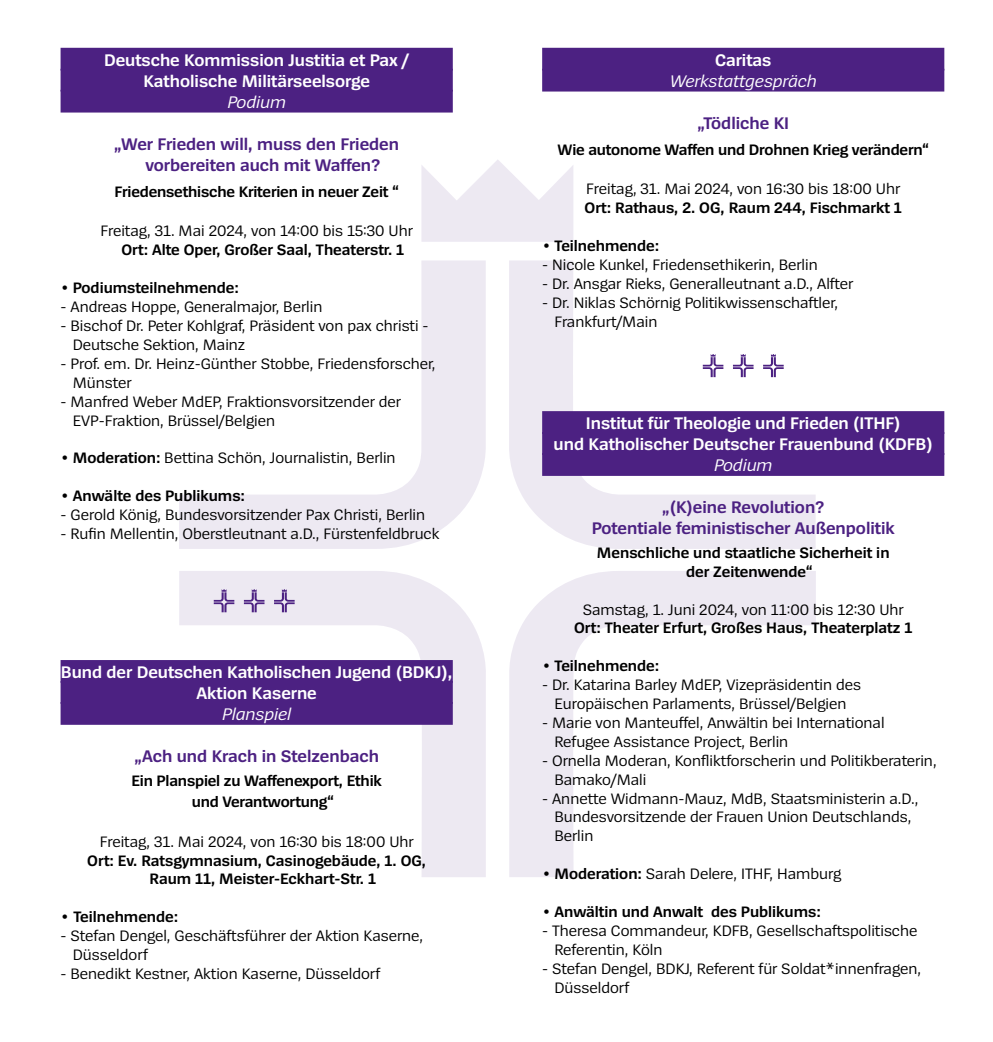
<style>
.page{position:relative;width:993px;height:1042px;background:#fff}
.page>*{position:absolute;margin:0;border:0;box-sizing:border-box;transform-origin:0 0}
.t1{font:700 17.5px/21px "Spiegel Sans";color:#fff;text-align:center}
.t2{font:700 17.5px/21px "Spiegel Sans";color:#4c2182;text-align:center}
.t3{font:italic 17.5px "Spiegel Sans";color:#fff}
.t4{font:15.75px/18.9px "Spiegel Sans";color:#000}
.t5{font:700 15.75px/18.9px "Spiegel Sans";color:#000}
.s1{font-weight:400}
.s2{font-weight:700}
</style>
<div class="page">
<svg style="left:421px;top:160px;width:152px;height:82px"></svg>
<svg style="left:179px;top:571px;width:307px;height:306px"></svg>
<svg style="left:179px;top:260px;width:307px;height:289px"></svg>
<svg style="left:509px;top:571px;width:306px;height:306px"></svg>
<svg style="left:509px;top:260px;width:306px;height:289px"></svg>
<div style="left:542px;top:411px;width:402px;height:23px;background:#4c2182"></div>
<div style="left:542px;top:432px;width:402px;height:23px;background:#4c2182"></div>
<div style="left:542px;top:453px;width:402px;height:23px;background:#4c2182"></div>
<svg style="left:702px;top:354px;width:21px;height:23px"></svg>
<svg style="left:732px;top:354px;width:21px;height:23px"></svg>
<svg style="left:762px;top:354px;width:21px;height:23px"></svg>
<div style="left:542px;top:48px;width:402px;height:23px;background:#4c2182"></div>
<div style="left:542px;top:69px;width:402px;height:23px;background:#4c2182"></div>
<div style="left:61px;top:660px;width:391px;height:23px;background:#4c2182"></div>
<div style="left:61px;top:681px;width:391px;height:23px;background:#4c2182"></div>
<div style="left:61px;top:702px;width:391px;height:23px;background:#4c2182"></div>
<svg style="left:214px;top:589px;width:20px;height:23px"></svg>
<svg style="left:244px;top:589px;width:20px;height:23px"></svg>
<svg style="left:274px;top:589px;width:20px;height:23px"></svg>
<div style="left:61px;top:48px;width:391px;height:23px;background:#4c2182"></div>
<div style="left:61px;top:69px;width:391px;height:23px;background:#4c2182"></div>
<div style="left:61px;top:90px;width:391px;height:23px;background:#4c2182"></div>
<p class="t1" style="left:104px;top:48px;width:306px">Deutsche Kommission Justitia et Pax /<br>Katholische Militärseelsorge</p>
<p class="t3" style="left:227px;top:91px;width:60px">Podium</p>
<p class="t2" style="left:145px;top:132px;width:255px;text-align:left;text-indent:-31px">„Wer Frieden will, muss den Frieden vorbereiten auch mit Waffen?</p>
<p class="t5" style="left:114px;top:181px;width:286px">Friedensethische Kriterien in neuer Zeit “</p>
<p class="t4" style="left:100px;top:221px;width:314px">Freitag, 31. Mai 2024, von 14:00 bis 15:30 Uhr</p>
<p class="t5" style="left:121px;top:240px;width:284px">Ort: Alte Oper, Großer Saal, Theaterstr. 1</p>
<p class="t5" style="left:61px;top:278px;width:180px"><span class="s1">•</span> Podiumsteilnehmende:</p>
<p class="t4" style="left:61px;top:297px;width:263px">- Andreas Hoppe, Generalmajor, Berlin</p>
<p class="t4" style="left:73px;top:315px;width:357px;text-indent:-12px">- Bischof Dr. Peter Kohlgraf, Präsident von pax christi -<br>Deutsche Sektion, Mainz</p>
<p class="t4" style="left:73px;top:353px;width:364px;text-indent:-12px">- Prof. em. Dr. Heinz-Günther Stobbe, Friedensforscher,<br>Münster</p>
<p class="t4" style="left:73px;top:391px;width:329px;text-indent:-12px">- Manfred Weber MdEP, Fraktionsvorsitzender der<br>EVP-Fraktion, Brüssel/Belgien</p>
<p class="t4" style="left:61px;top:448px;width:336px">• <span class="s2">Moderation:</span> Bettina Schön, Journalistin, Berlin</p>
<p class="t5" style="left:61px;top:485px;width:186px"><span class="s1">•</span> Anwälte des Publikums:</p>
<p class="t4" style="left:61px;top:504px;width:366px">- Gerold König, Bundesvorsitzender Pax Christi, Berlin</p>
<p class="t4" style="left:61px;top:523px;width:380px">- Rufin Mellentin, Oberstleutnant a.D., Fürstenfeldbruck</p>
<p class="t1" style="left:61px;top:660px;width:393px">Bund der Deutschen Katholischen Jugend (BDKJ),<br>Aktion Kaserne</p>
<p class="t3" style="left:222px;top:703px;width:70px">Planspiel</p>
<p class="t2" style="left:134px;top:744px;width:246px">„Ach und Krach in Stelzenbach</p>
<p class="t5" style="left:192px;top:769px;width:192px;line-height:21px;text-indent:-60px">Ein Planspiel zu Waffenexport, Ethik und Verantwortung“</p>
<p class="t4" style="left:100px;top:831px;width:315px">Freitag, 31. Mai 2024, von 16:30 bis 18:00 Uhr</p>
<p class="t5" style="left:150px;top:850px;width:278px;text-indent:-62px">Ort: Ev. Ratsgymnasium, Casinogebäude, 1. OG,<br>Raum 11, Meister-Eckhart-Str. 1</p>
<p class="t5" style="left:61px;top:906px;width:119px"><span class="s1">•</span> Teilnehmende:</p>
<p class="t4" style="left:73px;top:925px;width:352px;text-indent:-12px">- Stefan Dengel, Geschäftsführer der Aktion Kaserne,<br>Düsseldorf</p>
<p class="t4" style="left:61px;top:963px;width:321px">- Benedikt Kestner, Aktion Kaserne, Düsseldorf</p>
<p class="t1" style="left:714px;top:48px;width:58px">Caritas</p>
<p class="t3" style="left:669px;top:70px;width:148px">Werkstattgespräch</p>
<p class="t2" style="left:697px;top:111px;width:93px">„Tödliche KI</p>
<p class="t5" style="left:557px;top:139px;width:373px">Wie autonome Waffen und Drohnen Krieg verändern“</p>
<p class="t4" style="left:586px;top:179px;width:315px">Freitag, 31. Mai 2024, von 16:30 bis 18:00 Uhr</p>
<p class="t5" style="left:584px;top:198px;width:319px">Ort: Rathaus, 2. OG, Raum 244, Fischmarkt 1</p>
<p class="t5" style="left:542px;top:236px;width:118px"><span class="s1">•</span> Teilnehmende:</p>
<p class="t4" style="left:542px;top:255px;width:277px">- Nicole Kunkel, Friedensethikerin, Berlin</p>
<p class="t4" style="left:542px;top:273px;width:312px">- Dr. Ansgar Rieks, Generalleutnant a.D., Alfter</p>
<p class="t4" style="left:554px;top:292px;width:285px;text-indent:-12px">- Dr. Niklas Schörnig Politikwissenschaftler,<br>Frankfurt/Main</p>
<p class="t1" style="left:553px;top:412px;width:380px">Institut für Theologie und Frieden (ITHF)<br>und Katholischer Deutscher Frauenbund (KDFB)</p>
<p class="t3" style="left:713px;top:454px;width:60px">Podium</p>
<p class="t2" style="left:591px;top:496px;width:304px">„(K)eine Revolution?<br>Potentiale feministischer Außenpolitik</p>
<p class="t5" style="left:686px;top:542px;width:205px;text-indent:-89px">Menschliche und staatliche Sicherheit in der Zeitenwende“</p>
<p class="t4" style="left:582px;top:599px;width:322px">Samstag, 1. Juni 2024, von 11:00 bis 12:30 Uhr</p>
<p class="t5" style="left:574px;top:618px;width:340px">Ort: Theater Erfurt, Großes Haus, Theaterplatz 1</p>
<p class="t5" style="left:542px;top:656px;width:118px"><span class="s1">•</span> Teilnehmende:</p>
<p class="t4" style="left:542px;top:674px;width:320px;text-align:center">- Dr. Katarina Barley MdEP, Vizepräsidentin des<br>Europäischen Parlaments, Brüssel/Belgien</p>
<p class="t4" style="left:554px;top:712px;width:331px;text-indent:-12px">- Marie von Manteuffel, Anwältin bei International<br>Refugee Assistance Project, Berlin</p>
<p class="t4" style="left:554px;top:750px;width:383px;text-indent:-12px">- Ornella Moderan, Konfliktforscherin und Politikberaterin,<br>Bamako/Mali</p>
<p class="t4" style="left:554px;top:788px;width:365px;text-indent:-12px">- Annette Widmann-Mauz, MdB, Staatsministerin a.D.,<br>Bundesvorsitzende der Frauen Union Deutschlands,<br>Berlin</p>
<p class="t4" style="left:542px;top:863px;width:300px">• <span class="s2">Moderation:</span> Sarah Delere, ITHF, Hamburg</p>
<p class="t5" style="left:542px;top:901px;width:280px"><span class="s1">•</span> Anwältin und Anwalt des Publikums:</p>
<p class="t4" style="left:554px;top:920px;width:364px;text-indent:-12px">- Theresa Commandeur, KDFB, Gesellschaftspolitische<br>Referentin, Köln</p>
<p class="t4" style="left:554px;top:958px;width:368px;text-indent:-12px">- Stefan Dengel, BDKJ, Referent für Soldat*innenfragen,<br>Düsseldorf</p>
</div>
